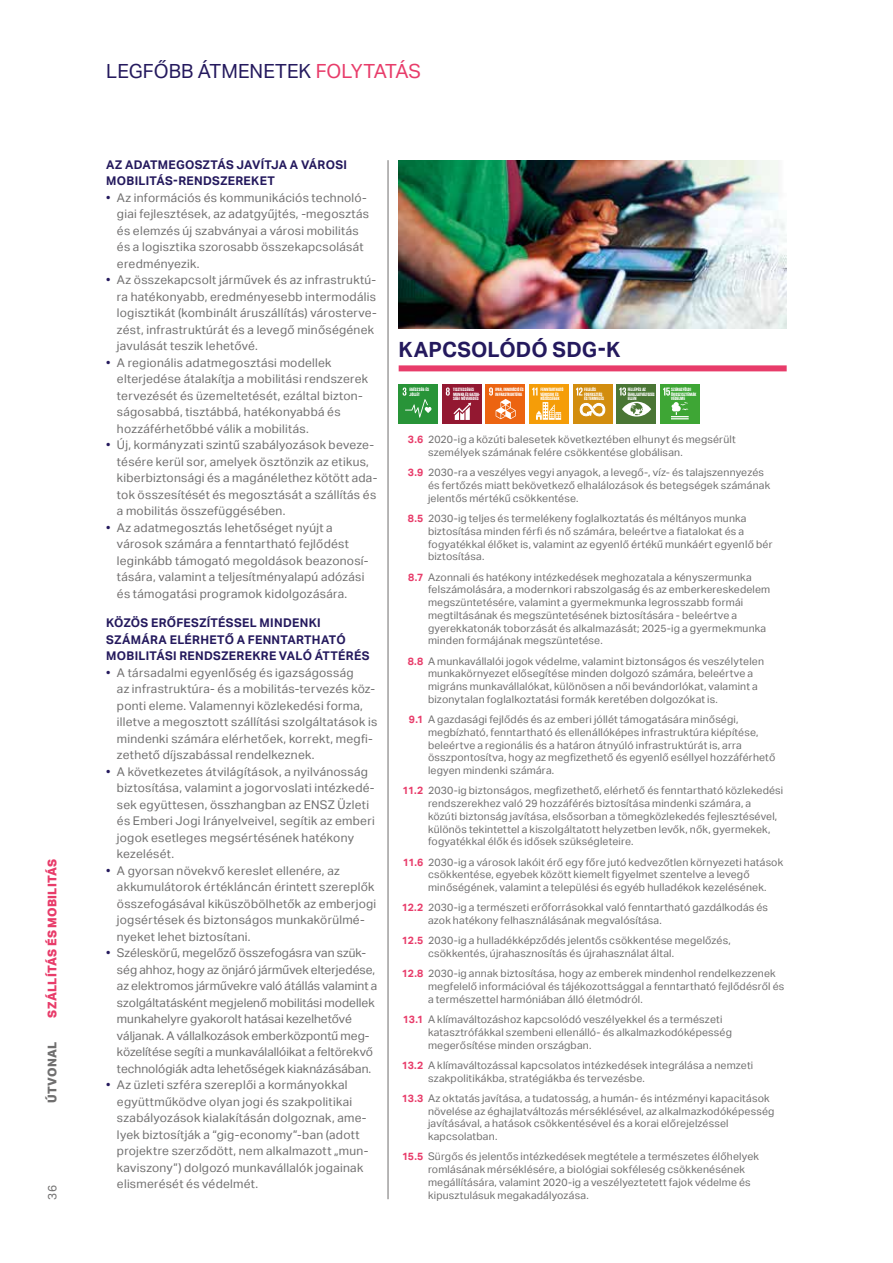
<style>
.page{position:relative;width:893px;height:1263px;background:#fff}
.page>*{position:absolute;margin:0;border:0;box-sizing:border-box;transform-origin:0 0}
.t1{font:700 21px "Aktiv Grotesk";letter-spacing:.005em;color:#24195d}
.t2{font:19.5px "Aktiv Grotesk";color:#24195d}
.t3{font:12px/16.5px "Aktiv Grotesk";letter-spacing:.02em;color:#706f6f}
.t4{font:700 12px/16.5px "Aktiv Grotesk";letter-spacing:.025em;color:#24195d}
.t5{font:800 12px "Aktiv Grotesk";letter-spacing:.02em;color:#e83c6a}
.t6{font:800 12px "Aktiv Grotesk";letter-spacing:.025em;color:#706f6f}
.t7{font:10.5px/12.8px "Aktiv Grotesk";letter-spacing:.015em;color:#706f6f}
.t8{font:700 condensed 4.95px/4.7px "Folio TOT";color:#fff}
.s1{color:#e83c6a}
.s2{color:#24195d}
.s3{font-weight:700;color:#e83c6a}
</style>
<div class="page">
<hr style="left:388px;top:160px;width:1px;height:1039px;background:#706f6f">
<div style="left:399px;top:365px;width:388px;height:6px;background:#e83c6a"></div>
<div style="left:399px;top:384px;width:39px;height:39px;background:#289438"></div>
<svg style="left:403px;top:387px;width:28px;height:31px"></svg>
<div style="left:442px;top:384px;width:39px;height:39px;background:#931831"></div>
<svg style="left:453px;top:403px;width:18px;height:17px"></svg>
<svg style="left:446px;top:387px;width:4px;height:9px"></svg>
<div style="left:486px;top:384px;width:39px;height:39px;background:#ec6411"></div>
<svg style="left:489px;top:387px;width:27px;height:32px"></svg>
<div style="left:529px;top:384px;width:40px;height:39px;background:#f59d08"></div>
<svg style="left:536px;top:402px;width:25px;height:18px"></svg>
<svg style="left:532px;top:388px;width:5px;height:7px"></svg>
<div style="left:573px;top:384px;width:39px;height:39px;background:#d28d0e"></div>
<svg style="left:580px;top:403px;width:25px;height:13px"></svg>
<svg style="left:576px;top:387px;width:7px;height:8px"></svg>
<div style="left:617px;top:384px;width:39px;height:39px;background:#4a7635"></div>
<svg style="left:622px;top:402px;width:29px;height:15px"></svg>
<svg style="left:619px;top:387px;width:7px;height:9px"></svg>
<div style="left:660px;top:384px;width:39px;height:39px;background:#3ea635"></div>
<svg style="left:671px;top:402px;width:18px;height:17px"></svg>
<svg style="left:663px;top:388px;width:7px;height:8px"></svg>
<img style="left:399px;top:160px;width:388px;height:169px">
<p class="t5" style="left:44px;top:1018px;width:161px;rotate:-90deg">SZÁLLÍTÁS ÉS MOBILITÁS</p>
<p class="t6" style="left:44px;top:1103px;width:63px;rotate:-90deg">ÚTVONAL</p>
<p class="t3" style="left:44px;top:1200px;width:16px;rotate:-90deg">36</p>
<h2 class="t2" style="left:106px;top:60px;width:316px">LEGFŐBB ÁTMENETEK <span class="s1">FOLYTATÁS</span></h2>
<p class="t4" style="left:106px;top:156px;width:242px">AZ ADATMEGOSZTÁS JAVÍTJA A VÁROSI<br>MOBILITÁS-RENDSZEREKET</p>
<p class="t3" style="left:117px;top:189px;width:254px;text-indent:-11px"><span class="s2">•</span> Az információs és kommunikációs technoló&shy;giai fejlesztések, az adatgyűjtés, -megosztás és elemzés új szabványai a városi mobilitás és a logisztika szorosabb összekapcsolását eredményezik.</p>
<p class="t3" style="left:117px;top:272px;width:261px;text-indent:-11px"><span class="s2">•</span> Az összekapcsolt járművek és az infrastruktú&shy;ra hatékonyabb, eredményesebb intermodális logisztikát (kombinált áruszállítás) városterve&shy;zést, infrastruktúrát és a levegő minőségének javulását teszik lehetővé.</p>
<p class="t3" style="left:117px;top:354px;width:253px;text-indent:-11px"><span class="s2">•</span> A regionális adatmegosztási modellek elterjedése átalakítja a mobilitási rendszerek tervezését és üzemeltetését, ezáltal bizton&shy;ságosabbá, tisztábbá, hatékonyabbá és hozzáférhetőbbé válik a mobilitás.</p>
<p class="t3" style="left:117px;top:437px;width:262px;text-indent:-11px"><span class="s2">•</span> Új, kormányzati szintű szabályozások beveze&shy;tésére kerül sor, amelyek ösztönzik az etikus, kiberbiztonsági és a magánélethez kötött ada&shy;tok összesítését és megosztását a szállítás és a mobilitás összefüggésében.</p>
<p class="t3" style="left:117px;top:519px;width:253px;text-indent:-11px"><span class="s2">•</span> Az adatmegosztás lehetőséget nyújt a városok számára a fenntartható fejlődést leginkább támogató megoldások beazonosí&shy;tására, valamint a teljesítményalapú adózási és támogatási programok kidolgozására.</p>
<p class="t4" style="left:106px;top:615px;width:265px">KÖZÖS ERŐFESZÍTÉSSEL MINDENKI<br>SZÁMÁRA ELÉRHETŐ A FENNTARTHATÓ<br>MOBILITÁSI RENDSZEREKRE VALÓ ÁTTÉRÉS</p>
<p class="t3" style="left:117px;top:664px;width:262px;text-indent:-11px"><span class="s2">•</span> A társadalmi egyenlőség és igazságosság<br>az infrastruktúra- és a mobilitás-tervezés köz&shy;ponti eleme. Valamennyi közlekedési forma, illetve a megosztott szállítási szolgáltatások is mindenki számára elérhetőek, korrekt, megfi&shy;zethető díjszabással rendelkeznek.</p>
<p class="t3" style="left:117px;top:763px;width:259px;text-indent:-11px"><span class="s2">•</span> A következetes átvilágítások, a nyilvánosság biztosítása, valamint a jogorvoslati intézkedé&shy;sek együttesen, összhangban az ENSZ Üzleti és Emberi Jogi Irányelveivel, segítik az emberi jogok esetleges megsértésének hatékony kezelését.</p>
<p class="t3" style="left:117px;top:862px;width:261px;text-indent:-11px"><span class="s2">•</span> A gyorsan növekvő kereslet ellenére, az akkumulátorok értékláncán érintett szereplők összefogásával kiküszöbölhetők az emberjogi jogsértések és biztonságos munkakörülmé&shy;nyeket lehet biztosítani.</p>
<p class="t3" style="left:117px;top:945px;width:262px;text-indent:-11px"><span class="s2">•</span> Széleskörű, megelőző összefogásra van szük&shy;ség ahhoz, hogy az önjáró járművek elterjedése, az elektromos járművekre való átállás valamint a szolgáltatásként megjelenő mobilitási modellek munkahelyre gyakorolt hatásai kezelhetővé váljanak. A vállalkozások emberközpontű meg&shy;közelítése segíti a munkaválallóikat a feltörekvő technológiák adta lehetőségek kiaknázásában.</p>
<p class="t3" style="left:117px;top:1077px;width:253px;text-indent:-11px"><span class="s2">•</span> Az üzleti szféra szereplői a kormányokkal együttműködve olyan jogi és szakpolitikai szabályozások kialakításán dolgoznak, ame&shy;lyek biztosítják a “gig-economy”-ban (adott projektre szerződött, nem alkalmazott „mun&shy;kaviszony”) dolgozó munkavállalók jogainak elismerését és védelmét.</p>
<h1 class="t1" style="left:399px;top:337px;width:223px">KAPCSOLÓDÓ SDG-K</h1>
<p class="t8" style="left:410px;top:387px;width:21px">EGÉSZSÉG ÉS<br>JÓLLÉT</p>
<p class="t8" style="left:453px;top:387px;width:28px">TISZTESSÉGES<br>MUNKA ÉS GAZDA-<br>SÁGI NÖVEKEDÉS</p>
<p class="t8" style="left:495px;top:387px;width:30px">IPAR, INNOVÁCIÓ ÉS<br>INFRASTRUKTÚRA</p>
<p class="t8" style="left:540px;top:387px;width:25px">FENNTARTHATÓ<br>VÁROSOK ÉS<br>KÖZÖSSÉGEK</p>
<p class="t8" style="left:584px;top:387px;width:21px">FELELŐS<br>FOGYASZTÁS<br>ÉS TERMELÉS</p>
<p class="t8" style="left:628px;top:387px;width:29px">FELLÉPÉS AZ<br>ÉGHAJLATVÁLTOZÁS<br>ELLEN</p>
<p class="t8" style="left:671px;top:387px;width:27px">SZÁRAZFÖLDI<br>ÖKOSZISZTÉMÁK<br>VÉDELME</p>
<p class="t7" style="left:428px;top:433px;width:309px;text-indent:-20px"><span class="s3">3.6</span> 2020-ig a közúti balesetek következtében elhunyt és megsérült személyek számának felére csökkentése globálisan.</p>
<p class="t7" style="left:428px;top:466px;width:344px;text-indent:-20px"><span class="s3">3.9</span> 2030-ra a veszélyes vegyi anyagok, a levegő-, víz- és talajszennyezés és fertőzés miatt bekövetkező elhalálozások és betegségek számának jelentős mértékű csökkentése.</p>
<p class="t7" style="left:428px;top:512px;width:346px;text-indent:-20px"><span class="s3">8.5</span> 2030-ig teljes és termelékeny foglalkoztatás és méltányos munka biztosítása minden férfi és nő számára, beleértve a fiatalokat és a fogyatékkal élőket is, valamint az egyenlő értékű munkáért egyenlő bér biztosítása.</p>
<p class="t7" style="left:428px;top:571px;width:344px;text-indent:-20px"><span class="s3">8.7</span> Azonnali és hatékony intézkedések meghozatala a kényszermunka felszámolására, a modernkori rabszolgaság és az emberkereskedelem megszüntetésére, valamint a gyermekmunka legrosszabb formái megtiltásának és megszüntetésének biztosítására - beleértve a gyerekkatonák toborzását és alkalmazását; 2025-ig a gyermekmunka minden formájának megszüntetése.</p>
<p class="t7" style="left:428px;top:655px;width:337px;text-indent:-20px"><span class="s3">8.8</span> A munkavállalói jogok védelme, valamint biztonságos és veszélytelen munkakörnyezet elősegítése minden dolgozó számára, beleértve a migráns munkavállalókat, különösen a női bevándorlókat, valamint a bizonytalan foglalkoztatási formák keretében dolgozókat is.</p>
<p class="t7" style="left:428px;top:713px;width:349px;text-indent:-19px"><span class="s3">9.1</span> A gazdasági fejlődés és az emberi jóllét támogatására minőségi, megbízható, fenntartható és ellenállóképes infrastruktúra kiépítése, beleértve a regionális és a határon átnyúló infrastruktúrát is, arra összpontosítva, hogy az megfizethető és egyenlő eséllyel hozzáférhető legyen mindenki számára.</p>
<p class="t7" style="left:428px;top:784px;width:357px;text-indent:-25px"><span class="s3">11.2</span> 2030-ig biztonságos, megfizethető, elérhető és fenntartható közlekedési rendszerekhez való 29 hozzáférés biztosítása mindenki számára, a<br>közúti biztonság javítása, elsősorban a tömegközlekedés fejlesztésével, különös tekintettel a kiszolgáltatott helyzetben levők, nők, gyermekek, fogyatékkal élők és idősek szükségleteire.</p>
<p class="t7" style="left:428px;top:856px;width:357px;text-indent:-25px"><span class="s3">11.6</span> 2030-ig a városok lakóit érő egy főre jutó kedvezőtlen környezeti hatások csökkentése, egyebek között kiemelt figyelmet szentelve a levegő minőségének, valamint a települési és egyéb hulladékok kezelésének.</p>
<p class="t7" style="left:428px;top:901px;width:342px;text-indent:-26px"><span class="s3">12.2</span> 2030-ig a természeti erőforrásokkal való fenntartható gazdálkodás és azok hatékony felhasználásának megvalósítása.</p>
<p class="t7" style="left:428px;top:934px;width:304px;text-indent:-26px"><span class="s3">12.5</span> 2030-ig a hulladékképződés jelentős csökkentése megelőzés, csökkentés, újrahasznosítás és újrahasználat által.</p>
<p class="t7" style="left:428px;top:967px;width:358px;text-indent:-26px"><span class="s3">12.8</span> 2030-ig annak biztosítása, hogy az emberek mindenhol rendelkezzenek megfelelő információval és tájékozottsággal a fenntartható fejlődésről és a természettel harmóniában álló életmódról.</p>
<p class="t7" style="left:428px;top:1013px;width:305px;text-indent:-25px"><span class="s3">13.1</span> A klímaváltozáshoz kapcsolódó veszélyekkel és a természeti katasztrófákkal szembeni ellenálló- és alkalmazkodóképesség megerősítése minden országban.</p>
<p class="t7" style="left:428px;top:1059px;width:327px;text-indent:-26px"><span class="s3">13.2</span> A klímaváltozással kapcsolatos intézkedések integrálása a nemzeti szakpolitikákba, stratégiákba és tervezésbe.</p>
<p class="t7" style="left:428px;top:1092px;width:348px;text-indent:-26px"><span class="s3">13.3</span> Az oktatás javítása, a tudatosság, a humán- és intézményi kapacitások növelése az éghajlatváltozás mérséklésével, az alkalmazkodóképesség javításával, a hatások csökkentésével és a korai előrejelzéssel kapcsolatban.</p>
<p class="t7" style="left:428px;top:1150px;width:333px;text-indent:-26px"><span class="s3">15.5</span> Sürgős és jelentős intézkedések megtétele a természetes élőhelyek romlásának mérséklésére, a biológiai sokféleség csökkenésének megállítására, valamint 2020-ig a veszélyeztetett fajok védelme és kipusztulásuk megakadályozása.</p>
</div>
